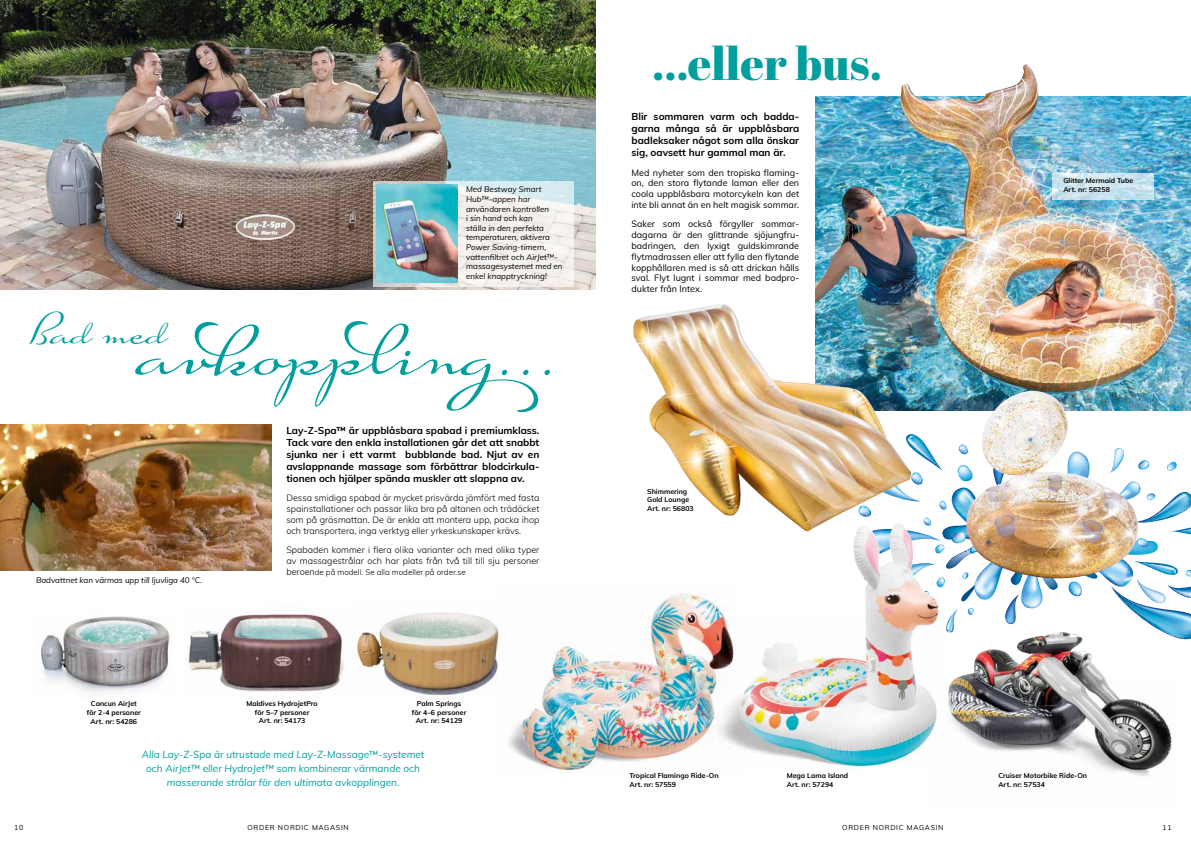
<style>
.page{position:relative;width:1191px;height:842px;background:#fff}
.page>*{position:absolute;margin:0;border:0;box-sizing:border-box;transform-origin:0 0}
.t1{font:80px "Suave Script Pro";color:#009e9d}
.t2{font:45.8px "Abril Fatface";color:#009e9d}
.t3{font:41px "Suave Script Pro";letter-spacing:-.045em;color:#009e9d}
.t4{font:700 10px/12px "Muli";color:#000;text-align:justify}
.t5{font:italic 10px/14px "Muli";color:#009e9d;text-align:center}
.t6{font:9px/10.8px "Muli";color:#000;text-align:justify}
.t7{font:300 9px/10.8px "Muli";color:#000;text-align:justify}
.t8{font:italic 8px/9.6px "Muli";color:#000}
.t9{font:300 8px "Muli";color:#000}
.t10{font:700 7px/8.4px "Muli";color:#000}
.t11{font:7px "Muli";letter-spacing:.1em;color:#000}
.s1{font-size:9px}
</style>
<div class="page">
<svg style="left:912px;top:434px;width:279px;height:243px"></svg>
<img style="left:815px;top:96px;width:376px;height:315px">
<img style="left:900px;top:64px;width:140px;height:97px">
<img style="left:978px;top:677px;width:194px;height:99px">
<img style="left:948px;top:632px;width:129px;height:113px">
<img style="left:0;top:0;width:595px;height:290px">
<svg style="left:1052px;top:173px;width:101px;height:27px;background:#cbe3ee"></svg>
<svg style="left:373px;top:181px;width:200px;height:105px;fill:#f3efee"></svg>
<img style="left:0;top:424px;width:272px;height:146px">
<img style="left:41px;top:616px;width:129px;height:77px">
<img style="left:186px;top:613px;width:160px;height:79px">
<img style="left:376px;top:184px;width:82px;height:99px">
<img style="left:357px;top:612px;width:138px;height:84px">
<img style="left:633px;top:304px;width:279px;height:218px">
<img style="left:966px;top:391px;width:172px;height:187px">
<img style="left:739px;top:616px;width:205px;height:151px">
<img style="left:740px;top:522px;width:198px;height:243px">
<img style="left:495px;top:593px;width:244px;height:180px">
<p class="t8" style="left:466px;top:184px;width:98px">Med Bestway Smart<br>Hub™-appen har användaren kontrollen<br>i sin hand och kan<br>ställa in den perfekta temperaturen, aktivera<br>Power Saving-timern, vattenfiltret och AirJet™- massagesystemet med en enkel knapptryckning!</p>
<h3 class="t3" style="left:30px;top:305px;width:139px">Bad med</h3>
<h1 class="t1" style="left:136px;top:299px;width:427px">avkoppling...</h1>
<p class="t8" style="left:36px;top:574px;width:168px">Badvattnet kan värmas upp till ljuvliga 40 °C.</p>
<p class="t4" style="left:286px;top:424px;width:254px">Lay-Z-Spa™ är uppblåsbara spabad i premiumklass.<br>Tack vare den enkla installationen går det att snabbt sjunka ner i ett varmt bubblande bad. Njut av en avslappnande massage som förbättrar blodcirkula&shy;tionen och hjälper spända muskler att slappna av.</p>
<p class="t7" style="left:286px;top:492px;width:254px">Dessa smidiga spabad är mycket prisvärda jämfört med fasta spainstallationer och passar lika bra på altanen och trädäcket som på gräsmattan. De är enkla att montera upp, packa ihop och transportera, inga verktyg eller yrkeskunskaper krävs.</p>
<p class="t7" style="left:286px;top:544px;width:254px">Spabaden kommer i flera olika varianter och med olika typer av massagestrålar och har plats från två till till sju personer</p>
<p class="t9" style="left:286px;top:566px;width:181px"><span class="s1">beroen</span>de på modell. Se alla modeller på order.se</p>
<p class="t10" style="left:87px;top:699px;width:56px;line-height:8.7px;text-align:center">Cancun AirJet för 2-4 personer<br>Art. nr: 54286</p>
<p class="t10" style="left:246px;top:699px;width:73px;text-align:center">Maldives HydrojetPro för 5–7 personer<br>Art. nr: 54173</p>
<p class="t10" style="left:412px;top:699px;width:56px;text-align:center">Palm Springs för 4–6 personer<br>Art. nr: 54129</p>
<p class="t5" style="left:142px;top:747px;width:284px">Alla Lay-Z-Spa är utrustade med Lay-Z-Massage™-systemet och AirJet™ eller HydroJet™ som kombinerar värmande och masserande strålar för den ultimata avkopplingen.</p>
<h2 class="t2" style="left:652px;top:32px;width:231px">...eller bus.</h2>
<p class="t4" style="left:631px;top:110px;width:169px">Blir sommaren varm och badda&shy;garna många så är uppblåsbara badleksaker något som alla önskar sig, oavsett hur gammal man är.</p>
<p class="t6" style="left:631px;top:167px;width:169px">Med nyheter som den tropiska flaming&shy;on, den stora flytande laman eller den coola uppblåsbara motorcykeln kan det inte bli annat än en helt magisk sommar.</p>
<p class="t6" style="left:631px;top:218px;width:169px">Saker som också förgyller sommar&shy;dagarna är den glittrande sjöjungfru&shy;badringen, den lyxigt guldskimrande flytmadrassen eller att fylla den flytande kopphållaren med is så att drickan hålls sval. Flyt lugnt i sommar med badpro&shy;dukter från Intex.</p>
<p class="t10" style="left:647px;top:487px;width:48px">Shimmering<br>Gold Lounge<br>Art. nr: 56803</p>
<p class="t10" style="left:1063px;top:176px;width:71px;line-height:9px">Glitter Mermaid Tube<br>Art. nr: 56258</p>
<p class="t10" style="left:629px;top:770px;width:91px;line-height:9px">Tropical Flamingo Ride-On<br>Art. nr: 57559</p>
<p class="t10" style="left:787px;top:770px;width:63px;line-height:9px">Mega Lama Island<br>Art. nr: 57294</p>
<p class="t10" style="left:998px;top:770px;width:90px;line-height:9px">Cruiser Motorbike Ride-On<br>Art. nr: 57534</p>
<p class="t11" style="left:14px;top:822px;width:11px">10</p>
<p class="t11" style="left:247px;top:822px;width:103px">ORDER NORDIC MAGASIN</p>
<p class="t11" style="left:842px;top:822px;width:103px">ORDER NORDIC MAGASIN</p>
<p class="t11" style="left:1162px;top:822px;width:11px">11</p>
</div>
